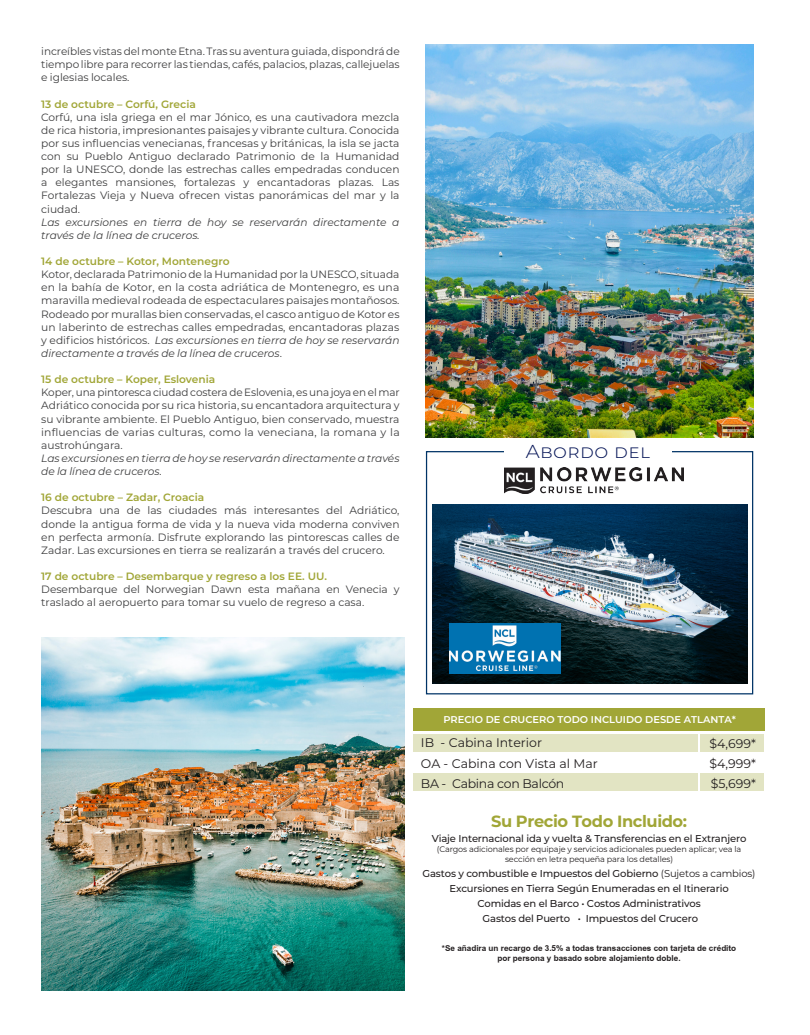
<style>
.page{position:relative;width:810px;height:1035px;background:#fff}
.page>*{position:absolute;margin:0;border:0;box-sizing:border-box;transform-origin:0 0}
.t1{font:300 18.75px "Montserrat";letter-spacing:.02em;color:#061557;scale:1.06 1}
.t2{font:700 16.25px "Montserrat";letter-spacing:-.025em;color:#a1a637}
.t3{font:700 12.5px/10px "Browallia New";color:#231f20;text-align:center}
.t4{font:12.5px/20px "Montserrat";color:#231f20}
.t5{font:12.5px "Montserrat";letter-spacing:-.025em;color:#231f20}
.t6{font:10.62px/13.1px "Montserrat";color:#3e3e3f;text-align:justify}
.t7{font:italic 10.62px/13.1px "Montserrat";color:#3e3e3f}
.t8{font:600 10.62px "Montserrat";color:#a1a637}
.t9{font:500 10px/15px "Montserrat";letter-spacing:-.015em;color:#231f20;text-align:center}
.t10{font:600 9.88px "Montserrat";color:#fff}
.t11{font:8.12px/10px "Montserrat";letter-spacing:-.015em;color:#231f20;text-align:center}
.s1{font-style:italic}
.s2{font-weight:400}
</style>
<div class="page">
<div style="left:426px;top:451px;width:327px;height:243px;border:1px solid #036"></div>
<img style="left:433px;top:505px;width:315px;height:178px">
<div style="left:504px;top:437px;width:167px;height:24px;background:#fff"></div>
<img style="left:505px;top:467px;width:179px;height:26px">
<div style="left:414px;top:735px;width:350px;height:17px;background:#e2e4c3"></div>
<div style="left:413px;top:708px;width:352px;height:22px;background:#a1a637"></div>
<div style="left:414px;top:773px;width:350px;height:17px;background:#e2e4c3"></div>
<hr style="left:698px;top:732px;width:1px;height:62px;background:#fff">
<img style="left:426px;top:45px;width:327px;height:392px">
<img style="left:41px;top:637px;width:364px;height:354px">
<img style="left:449px;top:624px;width:111px;height:50px">
<p class="t6" style="left:41px;top:44px;width:360px">increíbles vistas del monte Etna. Tras su aventura guiada, dispondrá de tiempo libre para recorrer las tiendas, cafés, palacios, plazas, callejuelas e iglesias locales.</p>
<p class="t8" style="left:41px;top:96px;width:156px">13 de octubre – Corfú, Grecia</p>
<p class="t6" style="left:41px;top:110px;width:360px">Corfú, una isla griega en el mar Jónico, es una cautivadora mezcla de rica historia, impresionantes paisajes y vibrante cultura. Conocida por sus influencias venecianas, francesas y británicas, la isla se jacta con su Pueblo Antiguo declarado Patrimonio de la Humanidad por la UNESCO, donde las estrechas calles empedradas conducen a elegantes mansiones, fortalezas y encantadoras plazas. Las Fortalezas Vieja y Nueva ofrecen vistas panorámicas del mar y la ciudad.</p>
<p class="t7" style="left:41px;top:215px;width:360px">Las excursiones en tierra de hoy se reservarán directamente a través de la línea de cruceros.</p>
<p class="t8" style="left:41px;top:254px;width:190px">14 de octubre – Kotor, Montenegro</p>
<p class="t6" style="left:41px;top:267px;width:360px">Kotor, declarada Patrimonio de la Humanidad por la UNESCO, situada en la bahía de Kotor, en la costa adriática de Montenegro, es una maravilla medieval rodeada de espectaculares paisajes montañosos.<br>Rodeado por murallas bien conservadas, el casco antiguo de Kotor es un laberinto de estrechas calles empedradas, encantadoras plazas y edificios históricos. <span class="s1">Las excursiones en tierra de hoy se reservarán directamente a través de la línea de cruceros</span>.</p>
<p class="t8" style="left:41px;top:372px;width:176px">15 de octubre – Koper, Eslovenia</p>
<p class="t6" style="left:41px;top:386px;width:360px">Koper, una pintoresca ciudad costera de Eslovenia, es una joya en el mar Adriático conocida por su rica historia, su encantadora arquitectura y su vibrante ambiente. El Pueblo Antiguo, bien conservado, muestra influencias de varias culturas, como la veneciana, la romana y la austrohúngara.</p>
<p class="t7" style="left:41px;top:451px;width:360px">Las excursiones en tierra de hoy se reservarán directamente a través de la línea de cruceros.</p>
<p class="t8" style="left:41px;top:490px;width:165px">16 de octubre – Zadar, Croacia</p>
<p class="t6" style="left:41px;top:504px;width:360px">Descubra una de las ciudades más interesantes del Adriático, donde la antigua forma de vida y la nueva vida moderna conviven en perfecta armonía. Disfrute explorando las pintorescas calles de Zadar. Las excursiones en tierra se realizarán a través del crucero.</p>
<p class="t8" style="left:41px;top:569px;width:287px">17 de octubre – Desembarque y regreso a los EE. UU.</p>
<p class="t6" style="left:41px;top:582px;width:360px">Desembarque del Norwegian Dawn esta mañana en Venecia y traslado al aeropuerto para tomar su vuelo de regreso a casa.</p>
<h1 class="t1" style="left:526px;top:438px;width:119px">Abordo del</h1>
<p class="t10" style="left:443px;top:712px;width:294px">PRECIO DE CRUCERO TODO INCLUIDO DESDE ATLANTA*</p>
<p class="t4" style="left:421px;top:731px;width:178px;line-height:21.2px">IB - Cabina Interior<br>OA - Cabina con Vista al Mar</p>
<p class="t5" style="left:421px;top:775px;width:145px">BA - Cabina con Balcón</p>
<p class="t4" style="left:710px;top:733px;width:48px;text-align:justify">$4,699* $4,999* $5,699*</p>
<h2 class="t2" style="left:491px;top:810px;width:198px">Su Precio Todo Incluido:</h2>
<p class="t9" style="left:432px;top:831px;width:316px">Viaje Internacional ida y vuelta &amp; Transferencias en el Extranjero</p>
<p class="t11" style="left:437px;top:844px;width:306px">(Cargos adicionales por equipaje y servicios adicionales pueden aplicar; vea la sección en letra pequeña para los detalles)</p>
<p class="t9" style="left:423px;top:866px;width:335px">Gastos y combustible e Impuestos del Gobierno <span class="s2">(Sujetos a cambios)<br></span>Excursiones en Tierra Según Enumeradas en el Itinerario<br>Comidas en el Barco • Costos Administrativos<br>Gastos del Puerto • Impuestos del Crucero</p>
<p class="t3" style="left:442px;top:943px;width:296px">*Se añadira un recargo de 3.5% a todas transacciones con tarjeta de crédito por persona y basado sobre alojamiento doble.</p>
</div>
